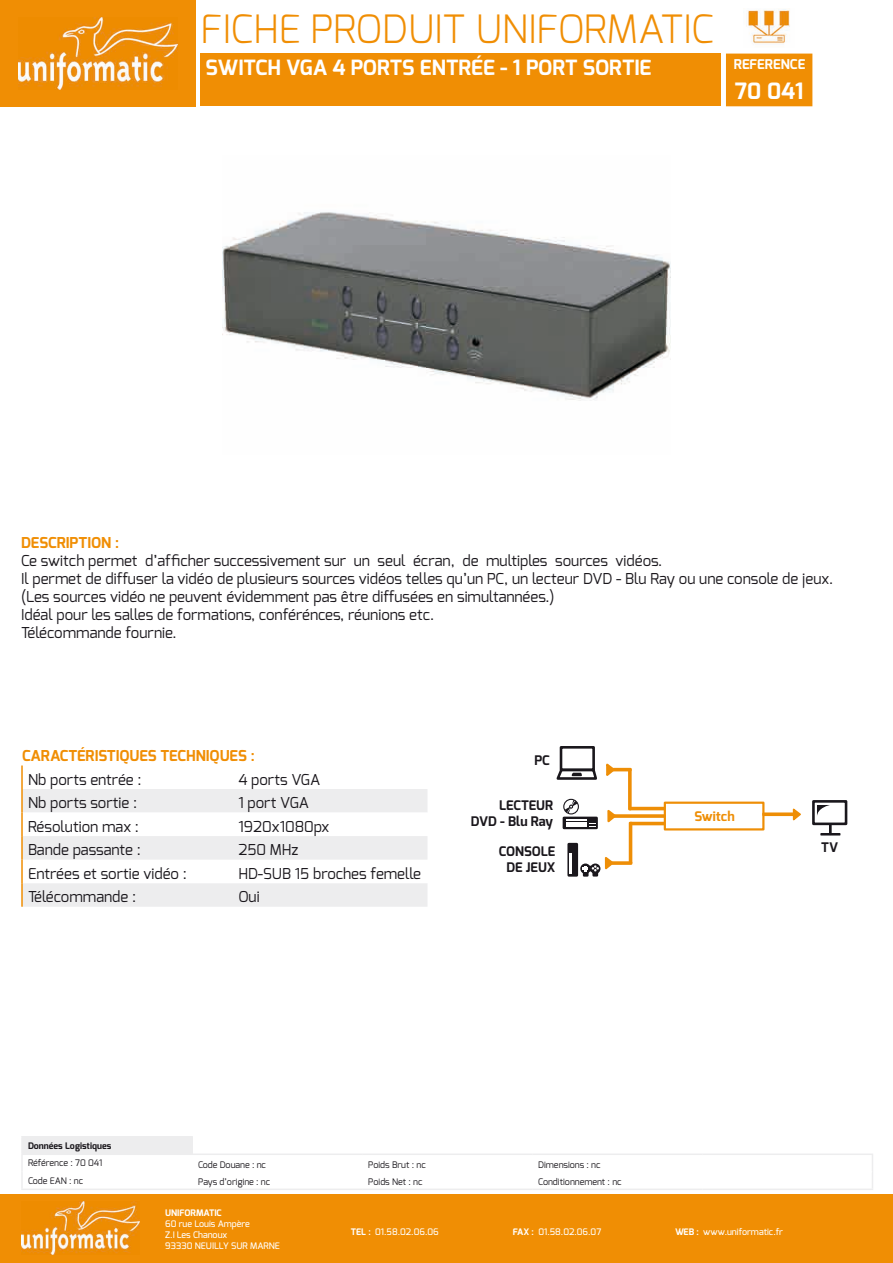
<style>
.page{position:relative;width:893px;height:1263px;background:#fff}
.page>*{position:absolute;margin:0;border:0;box-sizing:border-box;transform-origin:0 0}
.t1{font:300 39px "Exo";color:#f08e04}
.t2{font:700 22.5px "Exo";color:#fff}
.t3{font:700 21px "Exo";color:#fff}
.t4{font:15px/18px "Exo";color:#1a171c}
.t5{font:700 15px "Exo";color:#f08e04}
.t6{font:700 13.5px "Exo";color:#fff}
.t7{font:700 13.2px/15.9px "Exo";color:#1a171c;text-align:right}
.t8{font:700 13.2px "Exo";color:#ee8e06}
.t9{font:9px "Exo";color:#1a171c}
.t10{font:500 9px/10.8px "Exo";color:#fff}
.t11{font:700 9px "Exo";color:#1a171c}
.t12{font:700 9px "Exo";color:#fff}
.s1{font-weight:700}
</style>
<div class="page">
<div style="left:0;top:1195px;width:893px;height:68px;background:#f08e04"></div>
<div style="left:200px;top:54px;width:521px;height:52px;background:#f08e04"></div>
<img style="left:21px;top:1201px;width:118px;height:53px">
<div style="left:0;top:0;width:196px;height:106px;background:#f08e04"></div>
<img style="left:18px;top:17px;width:160px;height:73px">
<hr style="left:21px;top:1188px;width:171px;height:2px;background:#ededee">
<hr style="left:192px;top:1188px;width:170px;height:2px;background:#ededee">
<hr style="left:362px;top:1188px;width:170px;height:2px;background:#ededee">
<hr style="left:532px;top:1188px;width:170px;height:2px;background:#ededee">
<hr style="left:702px;top:1188px;width:171px;height:2px;background:#ededee">
<hr style="left:21px;top:1136px;width:172px;height:1px;background:#ededee">
<svg style="left:21px;top:1137px;width:852px;height:52px"></svg>
<hr style="left:21px;top:1153px;width:171px;height:2px;background:#ededee">
<div style="left:726px;top:54px;width:86px;height:52px;background:#f08e04"></div>
<img style="left:748px;top:9px;width:42px;height:35px">
<div style="left:23px;top:789px;width:404px;height:118px;background:#ededee"></div>
<svg style="left:23px;top:812px;width:404px;height:71px"></svg>
<hr style="left:21px;top:765px;width:2px;height:24px;background:#f08e04">
<hr style="left:21px;top:789px;width:2px;height:23px;background:#f08e04">
<hr style="left:21px;top:812px;width:2px;height:24px;background:#f08e04">
<hr style="left:21px;top:836px;width:2px;height:24px;background:#f08e04">
<hr style="left:21px;top:860px;width:2px;height:23px;background:#f08e04">
<hr style="left:21px;top:883px;width:2px;height:24px;background:#f08e04">
<img style="left:222px;top:212px;width:449px;height:189px">
<div style="left:664px;top:801px;width:100px;height:29px;background:#fff;border:2px solid #ee8e06"></div>
<div style="left:560px;top:746px;width:35px;height:25px;border:3px solid #1a171c"></div>
<svg style="left:556px;top:767px;width:41px;height:13px"></svg>
<div style="left:563px;top:817px;width:35px;height:12px;border:3px solid #1a171c"></div>
<div style="left:566px;top:819px;width:21px;height:8px;background:#fff"></div>
<svg style="left:565px;top:821px;width:31px;height:6px"></svg>
<div style="left:563px;top:799px;width:16px;height:15px;border:1px solid #1a171c;border-radius:50%"></div>
<svg style="left:565px;top:800px;width:12px;height:13px"></svg>
<div style="left:569px;top:844px;width:8px;height:31px;background:#1a171c"></div>
<div style="left:567px;top:843px;width:11px;height:34px;border:3px solid #1a171c"></div>
<hr style="left:570px;top:853px;width:2px;height:20px;background:#fff">
<div style="left:580px;top:863px;width:11px;height:11px;border:2px solid #1a171c;border-radius:50%"></div>
<div style="left:583px;top:869px;width:6px;height:8px;border:2px solid #1a171c"></div>
<div style="left:592px;top:868px;width:6px;height:8px;border:2px solid #1a171c"></div>
<div style="left:629px;top:822px;width:36px;height:3px;background:#f9c519;border:2px solid #ee8e06"></div>
<hr style="left:629px;top:807px;width:36px;height:3px;background:#ee8e06">
<svg style="left:628px;top:771px;width:4px;height:39px"></svg>
<div style="left:629px;top:822px;width:3px;height:42px;background:#f9c519;border:2px solid #ee8e06"></div>
<svg style="left:607px;top:810px;width:7px;height:13px"></svg>
<svg style="left:606px;top:763px;width:11px;height:13px"></svg>
<svg style="left:583px;top:857px;width:29px;height:18px"></svg>
<svg style="left:792px;top:808px;width:9px;height:13px"></svg>
<div style="left:812px;top:800px;width:35px;height:25px;border:3px solid #1a171c"></div>
<svg style="left:817px;top:805px;width:13px;height:11px"></svg>
<svg style="left:821px;top:823px;width:19px;height:10px"></svg>
<div style="left:820px;top:833px;width:20px;height:2px;border:1px solid #1a171c"></div>
<div style="left:612px;top:768px;width:20px;height:3px;background:#f9c519;border:2px solid #ee8e06"></div>
<svg style="left:613px;top:814px;width:52px;height:4px"></svg>
<svg style="left:611px;top:861px;width:21px;height:4px"></svg>
<svg style="left:762px;top:812px;width:36px;height:4px"></svg>
<h1 class="t1" style="left:200px;top:3px;width:515px">FICHE PRODUIT UNIFORMATIC</h1>
<h3 class="t3" style="left:206px;top:54px;width:447px">SWITCH VGA 4 PORTS ENTRÉE - 1 PORT SORTIE</h3>
<p class="t6" style="left:734px;top:56px;width:73px">REFERENCE</p>
<h2 class="t2" style="left:735px;top:77px;width:70px">70 041</h2>
<p class="t5" style="left:21px;top:533px;width:99px">DESCRIPTION :</p>
<p class="t4" style="left:21px;top:552px;width:813px">Ce switch permet d’afficher successivement sur un seul écran, de multiples sources vidéos.<br>Il permet de diffuser la vidéo de plusieurs sources vidéos telles qu’un PC, un lecteur DVD - Blu Ray ou une console de jeux. (Les sources vidéo ne peuvent évidemment pas être diffusées en simultannées.)<br>Idéal pour les salles de formations, conférénces, réunions etc.<br>Télécommande fournie.</p>
<p class="t5" style="left:22px;top:746px;width:234px">CARACTÉRISTIQUES TECHNIQUES :</p>
<p class="t4" style="left:28px;top:770px;width:115px">Nb ports entrée :</p>
<p class="t4" style="left:238px;top:770px;width:83px">4 ports VGA</p>
<p class="t4" style="left:28px;top:794px;width:111px">Nb ports sortie :</p>
<p class="t4" style="left:238px;top:794px;width:72px">1 port VGA</p>
<p class="t4" style="left:28px;top:817px;width:113px">Résolution max :</p>
<p class="t4" style="left:238px;top:817px;width:92px">1920x1080px</p>
<p class="t4" style="left:28px;top:841px;width:114px">Bande passante :</p>
<p class="t4" style="left:238px;top:841px;width:61px">250 MHz</p>
<p class="t4" style="left:28px;top:864px;width:160px">Entrées et sortie vidéo :</p>
<p class="t4" style="left:238px;top:864px;width:184px">HD-SUB 15 broches femelle</p>
<p class="t4" style="left:28px;top:888px;width:110px">Télécommande :</p>
<p class="t4" style="left:238px;top:888px;width:23px">Oui</p>
<p class="t7" style="left:534px;top:752px;width:17px">PC</p>
<p class="t7" style="left:471px;top:798px;width:84px">LECTEUR<br>DVD - Blu Ray</p>
<p class="t8" style="left:694px;top:808px;width:42px">Switch</p>
<p class="t7" style="left:499px;top:843px;width:58px;text-align:center">CONSOLE<br>DE JEUX</p>
<p class="t7" style="left:821px;top:839px;width:18px">TV</p>
<p class="t11" style="left:28px;top:1140px;width:85px">Données Logistiques</p>
<p class="t9" style="left:28px;top:1157px;width:76px">Référence : 70 041</p>
<p class="t9" style="left:198px;top:1158px;width:69px">Code Douane : nc</p>
<p class="t9" style="left:368px;top:1158px;width:59px">Poids Brut : nc</p>
<p class="t9" style="left:538px;top:1158px;width:64px">Dimensions : nc</p>
<p class="t9" style="left:28px;top:1175px;width:57px">Code EAN : nc</p>
<p class="t9" style="left:198px;top:1176px;width:74px">Pays d’origine : nc</p>
<p class="t9" style="left:368px;top:1176px;width:56px">Poids Net : nc</p>
<p class="t9" style="left:538px;top:1176px;width:85px">Conditionnement : nc</p>
<p class="t12" style="left:165px;top:1207px;width:58px">UNIFORMATIC</p>
<p class="t10" style="left:165px;top:1218px;width:116px">60 rue Louis Ampère<br>Z.I Les Chanoux<br>93330 NEUILLY SUR MARNE</p>
<p class="t10" style="left:351px;top:1226px;width:89px"><span class="s1">TEL :</span> 01.58.02.06.06</p>
<p class="t10" style="left:513px;top:1226px;width:90px"><span class="s1">FAX :</span> 01.58.02.06.07</p>
<p class="t10" style="left:675px;top:1226px;width:109px"><span class="s1">WEB :</span> www.uniformatic.fr</p>
</div>
